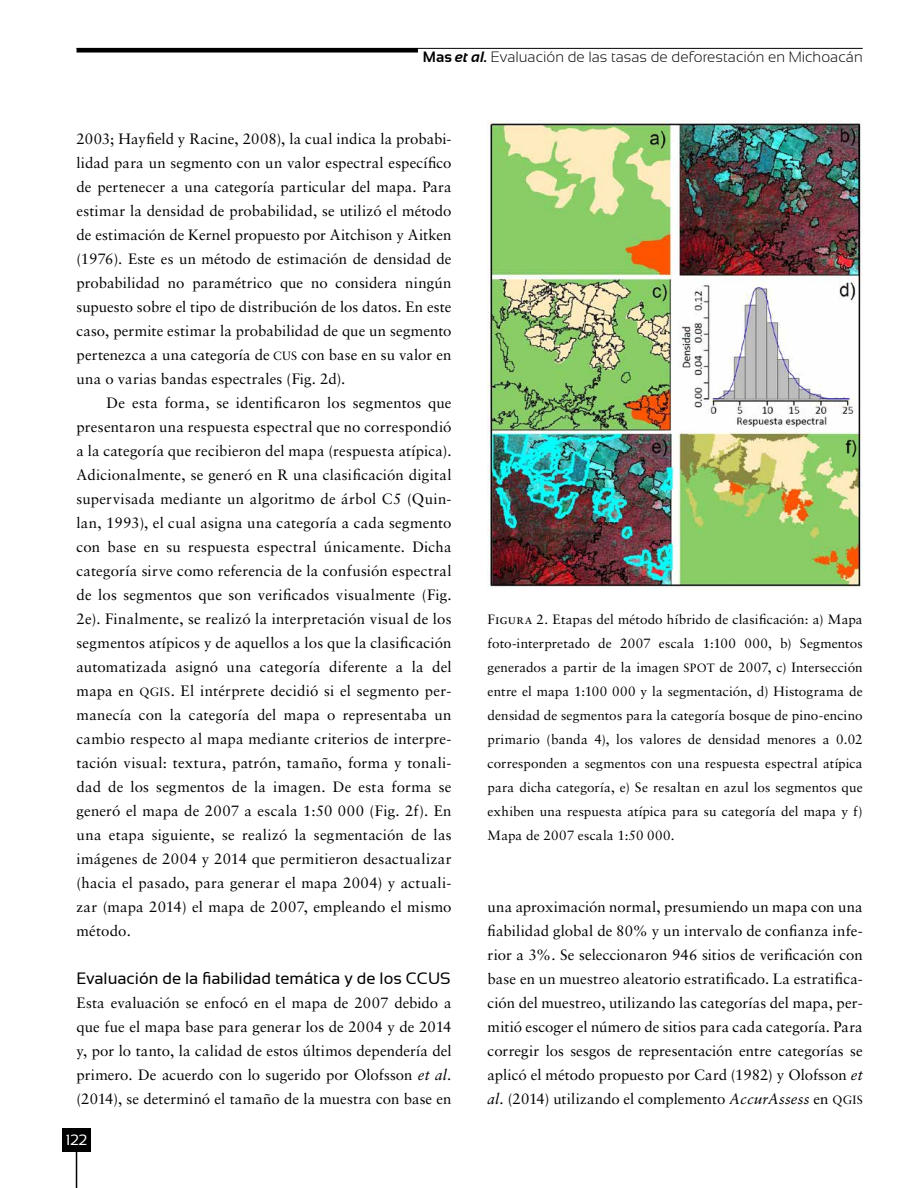
<style>
.page{position:relative;width:918px;height:1188px;background:#fff}
.page>*{position:absolute;margin:0;border:0;box-sizing:border-box;transform-origin:0 0}
.t1{font:16.5px "Sansation";color:#000}
.t2{font:15px/24px "Sabon LT Std";letter-spacing:.005em;color:#000;text-align:justify}
.t3{font:300 15px "Sansation";letter-spacing:.005em;color:#000}
.t4{font:15px "Sansation";color:#fff}
.t5{font:13.5px/24px "Sabon LT Std";letter-spacing:.01em;color:#000;text-align:justify}
.s1{font-weight:700}
.s2{font-weight:700;font-style:italic}
.s3{font-size:12px}
.s4{font-style:italic}
</style>
<div class="page">
<div style="left:63px;top:1128px;width:28px;height:24px;background:#000"></div>
<hr style="left:76px;top:1151px;width:1px;height:37px;background:#000">
<div style="left:77px;top:48px;width:341px;height:5px;background:#000"></div>
<hr style="left:77px;top:48px;width:786px;height:1px;background:#000">
<img style="left:488px;top:120px;width:375px;height:467px">
<p class="t3" style="left:423px;top:48px;width:441px"><span class="s1">Mas</span> <span class="s2">et al</span><span class="s1">.</span> Evaluación de las tasas de deforestación en Michoacán</p>
<p class="t2" style="left:77px;top:127px;width:377px">2003; Hayfield y Racine, 2008), la cual indica la probabi&shy;lidad para un segmento con un valor espectral específico de pertenecer a una categoría particular del mapa. Para estimar la densidad de probabilidad, se utilizó el método de estimación de Kernel propuesto por Aitchison y Aitken (1976). Este es un método de estimación de densidad de probabilidad no paramétrico que no considera ningún supuesto sobre el tipo de distribución de los datos. En este caso, permite estimar la probabilidad de que un segmento pertenezca a una categoría de <span class="s3">CUS</span> con base en su valor en una o varias bandas espectrales (Fig. 2d).</p>
<p class="t2" style="left:77px;top:391px;width:377px;text-indent:30px">De esta forma, se identificaron los segmentos que presentaron una respuesta espectral que no correspondió a la categoría que recibieron del mapa (respuesta atípica).<br>Adicionalmente, se generó en R una clasificación digital supervisada mediante un algoritmo de árbol C5 (Quin&shy;lan, 1993), el cual asigna una categoría a cada segmento con base en su respuesta espectral únicamente. Dicha categoría sirve como referencia de la confusión espectral de los segmentos que son verificados visualmente (Fig.<br>2e). Finalmente, se realizó la interpretación visual de los segmentos atípicos y de aquellos a los que la clasificación automatizada asignó una categoría diferente a la del mapa en <span class="s3">QGIS</span>. El intérprete decidió si el segmento per&shy;manecía con la categoría del mapa o representaba un cambio respecto al mapa mediante criterios de interpre&shy;tación visual: textura, patrón, tamaño, forma y tonali&shy;dad de los segmentos de la imagen. De esta forma se generó el mapa de 2007 a escala 1:50 000 (Fig. 2f). En una etapa siguiente, se realizó la segmentación de las imágenes de 2004 y 2014 que permitieron desactualizar (hacia el pasado, para generar el mapa 2004) y actuali&shy;zar (mapa 2014) el mapa de 2007, empleando el mismo método.</p>
<p class="t1" style="left:77px;top:969px;width:376px">Evaluación de la fiabilidad temática y de los CCUS</p>
<p class="t2" style="left:77px;top:991px;width:377px">Esta evaluación se enfocó en el mapa de 2007 debido a que fue el mapa base para generar los de 2004 y de 2014 y, por lo tanto, la calidad de estos últimos dependería del primero. De acuerdo con lo sugerido por Olofsson <span class="s4">et al. </span>(2014), se determinó el tamaño de la muestra con base en</p>
<p class="t4" style="left:66px;top:1131px;width:23px">122</p>
<p class="t5" style="left:488px;top:607px;width:377px">Figura 2. Etapas del método híbrido de clasificación: a) Mapa foto-interpretado de 2007 escala 1:100 000, b) Segmentos generados a partir de la imagen <span class="s3">SPOT</span> de 2007, c) Intersección entre el mapa 1:100 000 y la segmentación, d) Histograma de densidad de segmentos para la categoría bosque de pino-encino primario (banda 4), los valores de densidad menores a 0.02 corresponden a segmentos con una respuesta espectral atípica para dicha categoría, e) Se resaltan en azul los segmentos que exhiben una respuesta atípica para su categoría del mapa y f)<br>Mapa de 2007 escala 1:50 000.</p>
<p class="t2" style="left:488px;top:895px;width:377px">una aproximación normal, presumiendo un mapa con una fiabilidad global de 80% y un intervalo de confianza infe&shy;rior a 3%. Se seleccionaron 946 sitios de verificación con base en un muestreo aleatorio estratificado. La estratifica&shy;ción del muestreo, utilizando las categorías del mapa, per&shy;mitió escoger el número de sitios para cada categoría. Para corregir los sesgos de representación entre categorías se aplicó el método propuesto por Card (1982) y Olofsson <span class="s4">et al.</span> (2014) utilizando el complemento <span class="s4">AccurAssess</span> en <span class="s3">QGIS</span></p>
</div>
